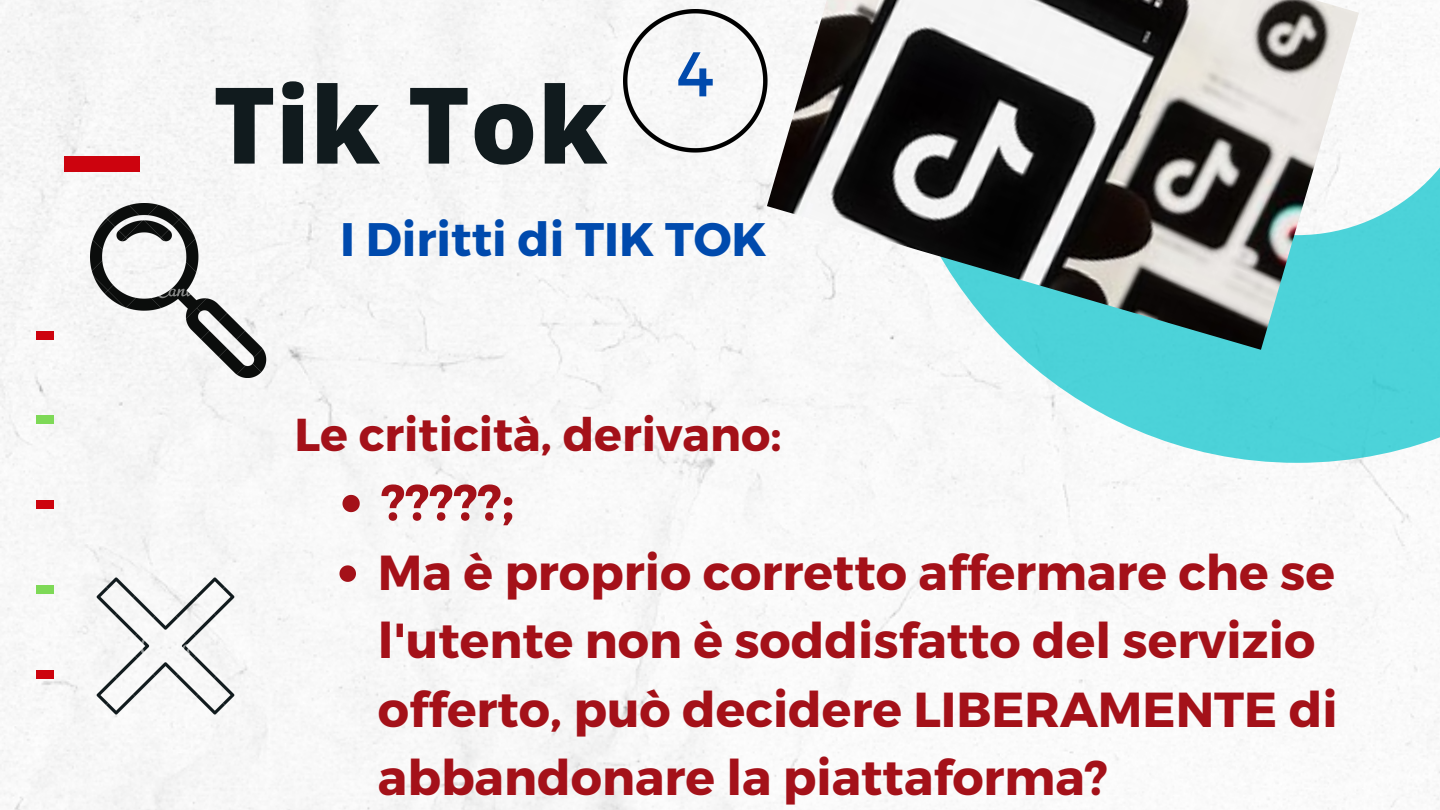
<style>
.page{position:relative;width:1440px;height:810px;background:#fff}
.page>*{position:absolute;margin:0;border:0;box-sizing:border-box;transform-origin:0 0}
.t1{font:800 106px "Open Sans";color:#111b1e}
.t2{font:700 66px "Open Sans";color:#cd030e}
.t3{font:700 66px "Open Sans";color:#7ed957}
.t4{font:63px "Montserrat";color:#004aad}
.t5{font:700 51.1px "Montserrat";color:#a41119}
.t6{font:700 49.1px/68.2px "Montserrat";color:#a41119}
.t7{font:700 47px "Montserrat";color:#004aad}
.t8{font:700 46.1px "Montserrat";color:#a41119}
</style>
<div class="page">
<img style="left:0;top:0;width:1440px;height:810px">
<div style="left:64px;top:157px;width:76px;height:15px;background:#cd030e"></div>
<svg style="left:885px;top:0;width:555px;height:463px;fill:#4dd3d9"></svg>
<img style="left:767px;top:0;width:592px;height:350px">
<svg style="left:342px;top:495px;width:18px;height:17px"></svg>
<svg style="left:339px;top:565px;width:17px;height:17px"></svg>
<img style="left:64px;top:545px;width:202px;height:202px">
<img style="left:91px;top:203px;width:176px;height:174px">
<img style="left:624px;top:9px;width:143px;height:144px">
<p class="t2" style="left:34px;top:282px;width:23px">-</p>
<p class="t3" style="left:34px;top:367px;width:23px">-</p>
<p class="t2" style="left:34px;top:452px;width:23px">-</p>
<p class="t3" style="left:34px;top:537px;width:23px">-</p>
<p class="t2" style="left:34px;top:621px;width:23px">-</p>
<p class="t1" style="left:213px;top:50px;width:396px">Tik Tok</p>
<p class="t4" style="left:676px;top:33px;width:39px">4</p>
<p class="t7" style="left:340px;top:209px;width:428px">I Diritti di TIK TOK</p>
<p class="t8" style="left:294px;top:405px;width:488px">Le criticità, derivano:</p>
<p class="t5" style="left:381px;top:469px;width:134px">?????;</p>
<p class="t6" style="left:378px;top:536px;width:961px">Ma è proprio corretto affermare che se l'utente non è soddisfatto del servizio offerto, può decidere LIBERAMENTE di abbandonare la piattaforma?</p>
</div>
